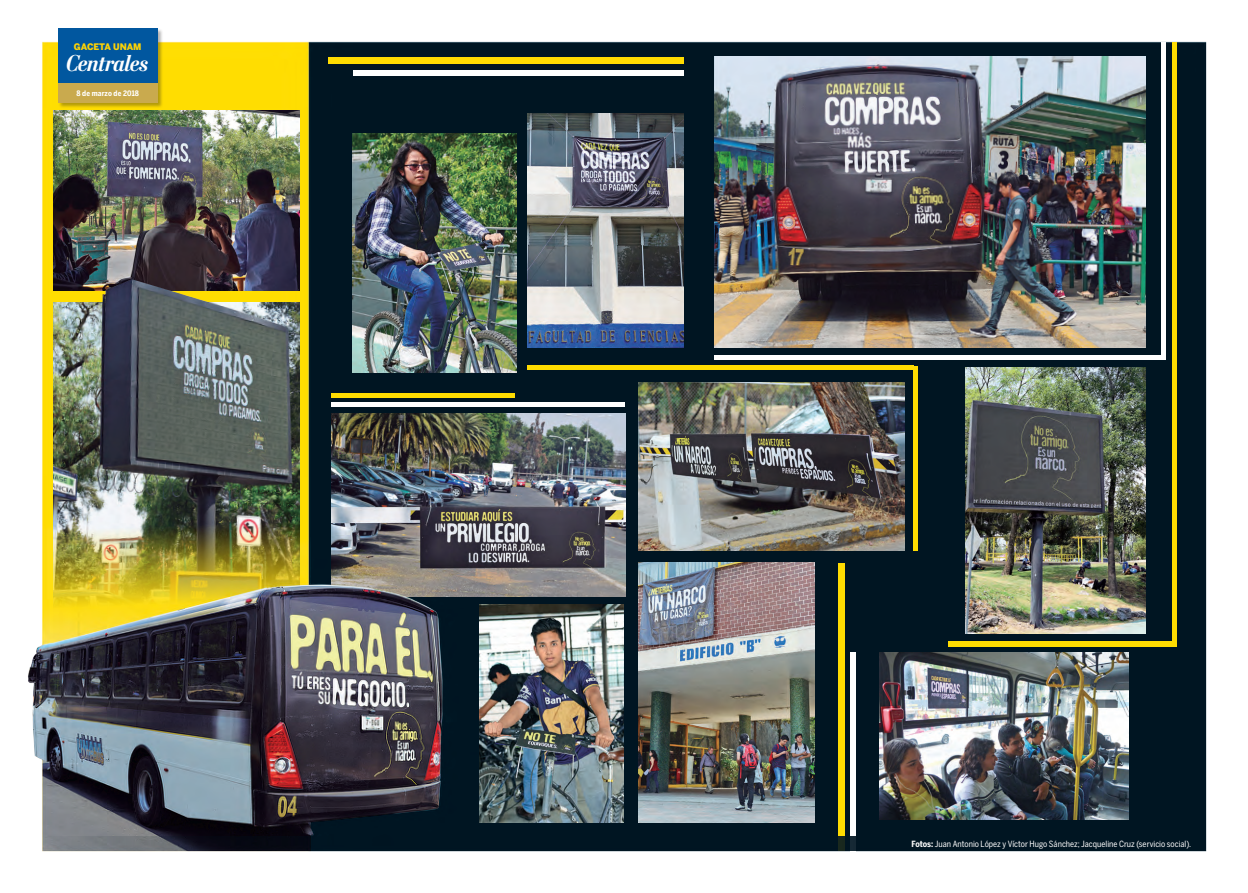
<style>
.page{position:relative;width:1248px;height:893px;background:#fff}
.page>*{position:absolute;margin:0;border:0;box-sizing:border-box;transform-origin:0 0}
.t1{font:italic 700 23px "Stilson";color:#fff}
.t2{font:900 9px "Benton Sans";letter-spacing:-.015em;color:#fed304}
.t3{font:8.5px "Benton Sans Cond";color:#fff}
.t4{font:700 7.5px "Benton Sans Cond";letter-spacing:.015em;color:#fff}
.s1{font-weight:700}
</style>
<div class="page">
<img style="left:28px;top:41px;width:1179px;height:811px">
<div style="left:328px;top:57px;width:355px;height:6px;background:#ffdc01"></div>
<hr style="left:1172px;top:42px;width:4px;height:604px;background:#ffdc01">
<div style="left:948px;top:641px;width:228px;height:5px;background:#ffdc01"></div>
<hr style="left:527px;top:366px;width:386px;height:4px;background:#ffdc01">
<hr style="left:913px;top:366px;width:4px;height:184px;background:#ffdc01">
<hr style="left:331px;top:394px;width:184px;height:4px;background:#ffdc01">
<div style="left:838px;top:563px;width:6px;height:287px;background:#ffdc01"></div>
<div style="left:353px;top:70px;width:330px;height:6px;background:#fff"></div>
<div style="left:1160px;top:42px;width:5px;height:318px;background:#fff"></div>
<div style="left:714px;top:355px;width:451px;height:5px;background:#fff"></div>
<hr style="left:331px;top:402px;width:293px;height:4px;background:#fff">
<div style="left:849px;top:652px;width:6px;height:200px;background:#fff"></div>
<img style="left:714px;top:57px;width:431px;height:290px">
<img style="left:54px;top:110px;width:246px;height:181px">
<img style="left:638px;top:563px;width:176px;height:259px">
<div style="left:58px;top:28px;width:105px;height:81px;background:#231f20;opacity:.35"></div>
<div style="left:58px;top:28px;width:99px;height:75px;background:#01579f"></div>
<div style="left:58px;top:84px;width:99px;height:19px;background:#c9aa4e"></div>
<svg style="left:42px;top:836px;width:1163px;height:14px;background:#0e1f2b"></svg>
<img style="left:331px;top:413px;width:294px;height:184px">
<img style="left:479px;top:605px;width:145px;height:217px">
<img style="left:965px;top:367px;width:180px;height:266px">
<img style="left:879px;top:652px;width:249px;height:168px">
<img style="left:527px;top:114px;width:156px;height:233px">
<img style="left:353px;top:133px;width:163px;height:240px">
<img style="left:638px;top:383px;width:266px;height:167px">
<img style="left:54px;top:302px;width:246px;height:356px">
<img style="left:101px;top:279px;width:190px;height:154px">
<p class="t2" style="left:74px;top:41px;width:69px">GACETA UNAM</p>
<p class="t1" style="left:67px;top:49px;width:84px">Centrales</p>
<p class="t4" style="left:76px;top:89px;width:64px">8 de marzo de 2018</p>
<p class="t3" style="left:911px;top:838px;width:281px"><span class="s1">Fotos:</span> Juan Antonio López y Víctor Hugo Sánchez; Jacqueline Cruz (servicio social).</p>
</div>
